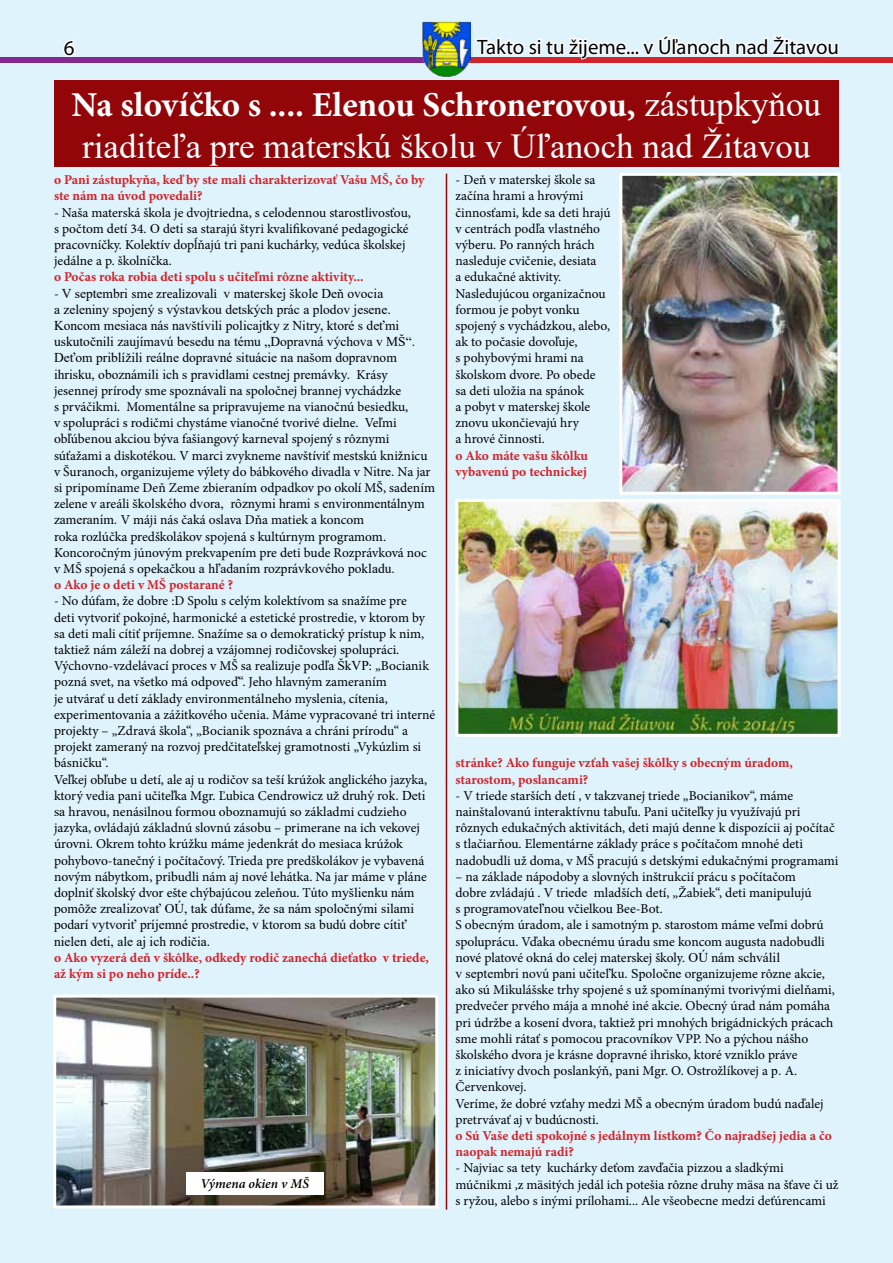
<style>
.page{position:relative;width:893px;height:1263px;background:#dff3fd}
.page>*{position:absolute;margin:0;border:0;box-sizing:border-box;transform-origin:0 0}
.t1{font:700 34.95px "Minion Pro";color:#fff}
.t2{font:34.95px "Times New Roman";color:#fff}
.t3{font:21px "Myriad Pro";color:#000}
.t4{font:20.85px "Myriad Pro";color:#000}
.t5{font:13.5px/16.2px "Minion Pro";color:#000}
.t6{font:13.5px/16.2px "Times New Roman";color:#000}
.t7{font:700 13.5px/16.2px "Minion Pro";color:#d2232a}
.t8{font:italic 600 13.5px "Minion Pro";color:#000}
.s1{font-family:"Times New Roman";font-weight:400}
.s2{font-family:"Times New Roman"}
.s3{font-family:"Minion Pro"}
</style>
<div class="page">
<div style="left:0;top:57px;width:428px;height:6px;background:#812990"></div>
<div style="left:465px;top:57px;width:428px;height:6px;background:#d2232a"></div>
<svg style="left:474px;top:35px;width:365px;height:46px"></svg>
<svg style="left:63px;top:40px;width:13px;height:17px"></svg>
<img style="left:423px;top:21px;width:48px;height:56px">
<div style="left:54px;top:81px;width:785px;height:86px;background:#920609"></div>
<img style="left:623px;top:177px;width:213px;height:314px">
<div style="left:619px;top:173px;width:221px;height:322px;border:3px solid #fff"></div>
<img style="left:459px;top:503px;width:378px;height:230px">
<div style="left:455px;top:499px;width:386px;height:238px;border:3px solid #fff"></div>
<img style="left:57px;top:999px;width:377px;height:205px">
<div style="left:53px;top:995px;width:385px;height:213px;border:3px solid #fff"></div>
<div style="left:186px;top:1172px;width:137px;height:23px;background:#fff"></div>
<hr style="left:446px;top:174px;width:1px;height:1035px;background:#920609">
<h2 class="t3" style="left:64px;top:35px;width:12px">6</h2>
<h3 class="t4" style="left:477px;top:34px;width:363px">Takto si tu žijeme... v Úľanoch nad Žitavou</h3>
<h1 class="t1" style="left:71px;top:80px;width:751px">Na slovíčko s .... Elenou Schronerovou, <span class="s1">zástupkyňou</span></h1>
<h1 class="t2" style="left:82px;top:121px;width:730px">riaditeľa pre materskú školu v Úľanoch nad Žitavou</h1>
<p class="t7" style="left:54px;top:172px;width:372px">o Pani zástupkyňa, keď by ste mali charakterizovať Vašu MŠ, čo by ste nám na úvod povedali?</p>
<p class="t5" style="left:54px;top:204px;width:358px">- Naša materská škola je dvojtriedna, s celodennou starostlivosťou, s počtom detí 34. <span class="s2">O deti</span> sa starajú štyri kvalifikované pedagogické pracovníčky. Kolektív dopĺňajú tri pani kuchárky, vedúca školskej jedálne a p. školníčka.</p>
<p class="t7" style="left:54px;top:269px;width:311px">o Počas roka robia deti spolu s učiteľmi rôzne aktivity...</p>
<p class="t6" style="left:54px;top:284px;width:363px"><span class="s3">-</span> V septembri <span class="s3">sme zrealizovali</span> v materskej škole Deň ovocia<br>a zeleniny spojený s výstavkou detských prác a plodov jesene.<br>Koncom mesiaca nás navštívili policajtky z Nitry, ktoré s deťmi uskutočnili zaujímavú besedu na tému „Dopravná výchova v MŠ“.<br>Deťom priblížili reálne dopravné situácie na našom dopravnom ihrisku, oboznámili ich s pravidlami cestnej premávky. <span class="s3">Krásy</span></p>
<p class="t5" style="left:54px;top:382px;width:383px">jesennej prírody sme spoznávali na spoločnej brannej vychádzke<br>s prváčikmi. Momentálne sa pripravujeme na vianočnú besiedku,<br>v spolupráci s rodičmi chystáme vianočné tvorivé dielne. Veľmi obľúbenou akciou býva fašiangový karneval spojený s rôznymi súťažami a diskotékou. V marci zvykneme navštíviť mestskú knižnicu v Šuranoch, organizujeme výlety do bábkového divadla v <span class="s2">Nitre.</span> Na jar si pripomíname Deň Zeme zbieraním odpadkov po okolí MŠ, sadením</p>
<p class="t6" style="left:54px;top:495px;width:372px"><span class="s3">zelene v areáli</span> školského dvora, rôznymi hrami s environmentálnym</p>
<p class="t5" style="left:54px;top:512px;width:374px"><span class="s2">zameraním.</span> V máji nás čaká oslava Dňa matiek a koncom<br>roka rozlúčka predškolákov spojená s kultúrnym programom.<br>Koncoročným júnovým prekvapením pre deti bude Rozprávková noc</p>
<p class="t6" style="left:54px;top:560px;width:342px"><span class="s3">v MŠ spojená s opekačkou</span> a hľadaním rozprávkového pokladu.</p>
<p class="t7" style="left:54px;top:577px;width:181px">o Ako je o deti v MŠ postarané ?</p>
<p class="t5" style="left:54px;top:593px;width:383px">- No dúfam, že dobre :D Spolu s celým kolektívom sa snažíme pre<br>deti vytvoriť pokojné, harmonické a estetické prostredie, v ktorom by sa deti mali cítiť príjemne. Snažíme sa o demokratický prístup k nim, taktiež nám záleží na dobrej a vzájomnej rodičovskej spolupráci.<br>Výchovno-vzdelávací proces v MŠ sa realizuje podľa <span class="s2">ŠkVP</span>: „Bocianik pozná svet, na všetko má odpoveď“. Jeho hlavným zameraním<br>je utvárať u detí základy environmentálneho myslenia, cítenia, experimentovania a zážitkového učenia. Máme vypracované tri interné projekty – „Zdravá škola“, „Bocianik spoznáva a chráni prírodu“ a projekt zameraný na rozvoj predčitateľskej gramotnosti „Vykúzlim si básničku“.<br>Veľkej obľube u detí, ale aj u rodičov sa teší krúžok anglického jazyka, ktorý vedia pani učiteľka Mgr. Ľubica Cendrowicz <span class="s2">už druhý rok. Deti sa</span> hravou, nenásilnou formou oboznamujú so základmi cudzieho jazyka, ovládajú základnú slovnú zásobu – primerane na ich vekovej úrovni. Okrem tohto krúžku máme jedenkrát do mesiaca krúžok pohybovo-tanečný i počítačový. Trieda pre predškolákov je vybavená novým nábytkom, pribudli nám aj nové lehátka. Na jar máme v pláne doplniť školský dvor ešte chýbajúcou zeleňou. T<span class="s2">úto myšlienku nám</span></p>
<p class="t6" style="left:54px;top:900px;width:362px">pomôže zrealizovať OÚ, tak dúfame, že sa nám spoločnými silami podarí vytvoriť príjemné prostredie, v ktorom sa budú dobre cítiť nielen deti, ale aj ich rodičia.</p>
<p class="t7" style="left:54px;top:949px;width:376px">o Ako vyzerá deň v škôlke, odkedy rodič zanechá dieťatko v triede, až kým si po neho príde..?</p>
<p class="t8" style="left:201px;top:1174px;width:110px">Výmena okien v MŠ</p>
<p class="t5" style="left:455px;top:172px;width:157px">- Deň v materskej škole sa začína hrami a hrovými činnosťami, kde sa deti hrajú v centrách podľa vlastného výberu. Po ranných hrách nasleduje cvičenie, desiata<br>a edukačné aktivity.<br>Nasledujúcou organizačnou formou je pobyt vonku spojený s vychádzkou, alebo, ak to počasie dovoľuje,<br>s pohybovými hrami na školskom dvore. Po obede<br>sa deti uložia na spánok<br>a pobyt v materskej škole znovu ukončievajú hry<br>a hrové činnosti.</p>
<p class="t7" style="left:455px;top:447px;width:134px">o Ako máte vašu škôlku vybavenú po technickej</p>
<p class="t7" style="left:455px;top:755px;width:339px">stránke? Ako funguje vzťah vašej škôlky s obecným úradom, starostom, poslancami?</p>
<p class="t5" style="left:455px;top:787px;width:385px">- V triede starších detí , v takzvanej triede „Bocianikov“, máme nainštalovanú interaktívnu tabuľu. Pani učiteľky ju využívajú pri rôznych edukačných aktivitách, deti majú denne k dispozícii aj počítač s tlačiarňou. Elementárne základy práce s počítačom mnohé deti nadobudli už doma, v MŠ pracujú s detskými edukačnými programami</p>
<p class="t5" style="left:455px;top:868px;width:371px">– na základe nápodoby a slovných inštrukcií prácu s počítačom dobre zvládajú . V <span class="s2">triede</span> mladších detí, „Žabiek“, deti manipulujú<br>s <span class="s2">programovateľnou</span> včielkou Bee-Bot.<br>S obecným úradom, ale i samotným p. starostom máme veľmi dobrú spoluprácu. Vďaka obecnému úradu sme koncom augusta nadobudli nové platové okná do celej materskej školy. <span class="s2">OÚ nám schválil</span></p>
<p class="t6" style="left:455px;top:965px;width:371px">v septembri novú pani učiteľku. Spoločne or<span class="s3">ganizujeme rôzne akcie,</span></p>
<p class="t5" style="left:455px;top:982px;width:381px">ako sú Mikulášske trhy spojené s už spomínanými tvorivými dielňami, predvečer prvého mája a mnohé iné akcie. Obecný úrad nám pomáha pri údržbe a kosení dvora, taktiež pri mnohých brigádnických prácach sme mohli rátať s pomocou pracovníkov VPP. No a pýchou nášho školského dvora je krásne dopravné ihrisko, ktoré vzniklo práve<br>z iniciatívy dvoch poslankýň, pani Mgr. O. Ostrožlíkovej a <span class="s2">p.</span> A.<br>Červenkovej.<br>Veríme, že dobré vzťahy medzi MŠ a obecným úradom budú naďalej pretrvávať aj v budúcnosti.</p>
<p class="t7" style="left:455px;top:1127px;width:378px">o Sú Vaše deti spokojné s jedálnym lístkom? Čo najradšej jedia a čo naopak nemajú radi?</p>
<p class="t5" style="left:455px;top:1160px;width:384px">- Najviac sa tety kuchárky deťom zavďačia pizzou a sladkými múčnikmi ,z mäsitých jedál ich potešia rôzne druhy mäsa na šťave či už s ryžou, alebo s inými prílohami... Ale všeobecne medzi deťúrencami</p>
</div>
